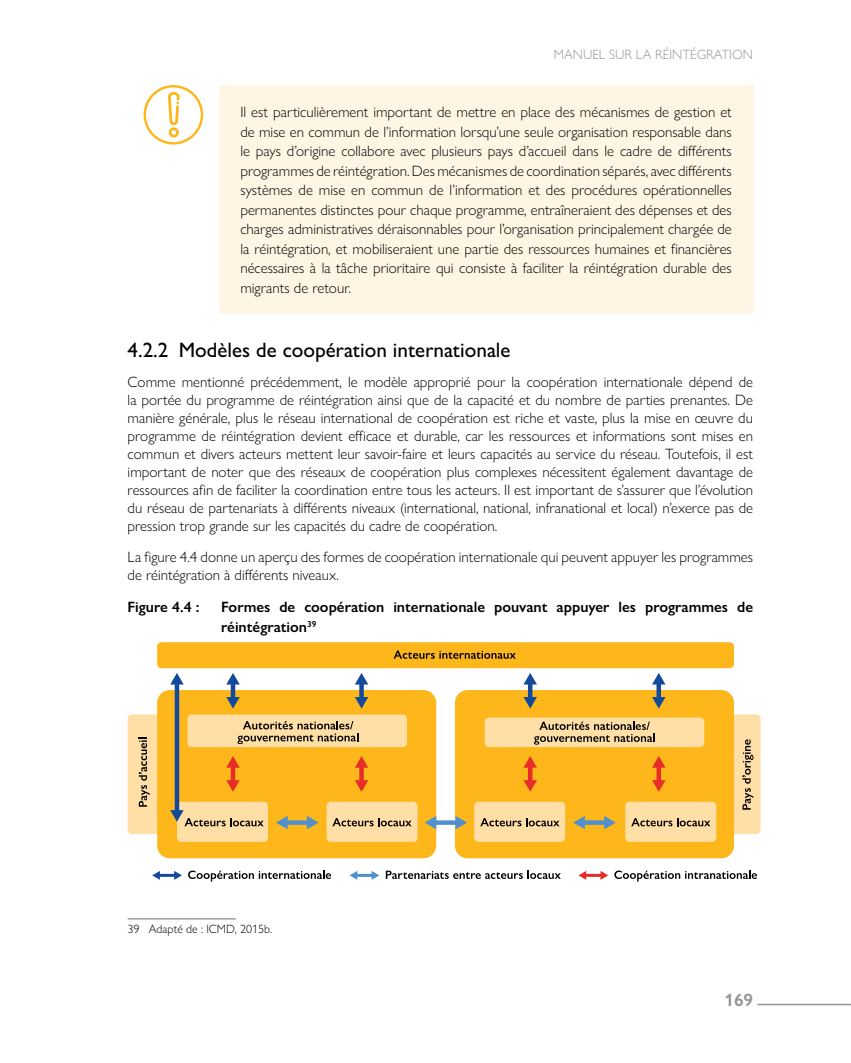
<style>
.page{position:relative;width:851px;height:1063px;background:#fff}
.page>*{position:absolute;margin:0;border:0;box-sizing:border-box;transform-origin:0 0}
.t1{font:500 21px "Gill Sans Nova";color:#000}
.t2{font:600 18px "Gill Sans Nova";color:#939598}
.t3{font:300 15px/19.5px "Gill Sans Nova";color:#000;text-align:justify}
.t4{font:600 15px/19.5px "Gill Sans Nova";color:#000}
.t5{font:300 13.5px "Gill Sans Nova";color:#939598}
.t6{font:300 12px "Gill Sans Nova";color:#000}
</style>
<div class="page">
<hr style="left:757px;top:1004px;width:93px;height:1px;background:#939598">
<div style="left:219px;top:85px;width:534px;height:229px;background:#fff5e4"></div>
<svg style="left:144px;top:85px;width:59px;height:60px"></svg>
<div style="left:128px;top:714px;width:39px;height:120px;background:#ffdfa6;border-radius:4px"></div>
<div style="left:157px;top:690px;width:279px;height:168px;background:#fdb71a;border-radius:13px"></div>
<div style="left:157px;top:642px;width:577px;height:26px;background:#fdb71a;border-radius:4px"></div>
<div style="left:727px;top:714px;width:33px;height:120px;background:#ffdfa6;border-radius:4px"></div>
<div style="left:455px;top:690px;width:279px;height:168px;background:#fdb71a;border-radius:13px"></div>
<div style="left:187px;top:715px;width:220px;height:32px;background:#ffdfa6;border-radius:4px"></div>
<div style="left:177px;top:802px;width:91px;height:40px;background:#ffdfa6;border-radius:4px"></div>
<div style="left:326px;top:802px;width:91px;height:40px;background:#ffdfa6;border-radius:4px"></div>
<hr style="left:231px;top:766px;width:4px;height:16px;background:#e82c2a">
<svg style="left:226px;top:756px;width:14px;height:12px"></svg>
<svg style="left:226px;top:780px;width:14px;height:12px"></svg>
<div style="left:359px;top:766px;width:5px;height:16px;background:#e82c2a"></div>
<svg style="left:355px;top:756px;width:13px;height:12px"></svg>
<svg style="left:355px;top:780px;width:13px;height:12px"></svg>
<hr style="left:231px;top:683px;width:4px;height:16px;background:#134a9c">
<svg style="left:226px;top:673px;width:14px;height:12px"></svg>
<svg style="left:226px;top:697px;width:14px;height:12px"></svg>
<hr style="left:175px;top:683px;width:4px;height:129px;background:#134a9c">
<svg style="left:170px;top:673px;width:14px;height:12px"></svg>
<div style="left:359px;top:683px;width:5px;height:16px;background:#134a9c"></div>
<svg style="left:355px;top:673px;width:13px;height:12px"></svg>
<svg style="left:355px;top:697px;width:13px;height:12px"></svg>
<div style="left:285px;top:820px;width:24px;height:5px;background:#5091cd"></div>
<svg style="left:307px;top:816px;width:11px;height:13px"></svg>
<svg style="left:276px;top:816px;width:11px;height:13px"></svg>
<hr style="left:159px;top:874px;width:16px;height:3px;background:#134a9c">
<svg style="left:174px;top:871px;width:8px;height:9px"></svg>
<svg style="left:152px;top:871px;width:8px;height:9px"></svg>
<hr style="left:356px;top:874px;width:17px;height:3px;background:#5091cd">
<svg style="left:371px;top:871px;width:8px;height:9px"></svg>
<svg style="left:349px;top:871px;width:8px;height:9px"></svg>
<hr style="left:585px;top:874px;width:16px;height:3px;background:#e82c2a">
<svg style="left:600px;top:871px;width:8px;height:9px"></svg>
<svg style="left:578px;top:871px;width:8px;height:9px"></svg>
<div style="left:484px;top:718px;width:220px;height:29px;background:#ffdfa6;border-radius:4px"></div>
<div style="left:474px;top:802px;width:91px;height:40px;background:#ffdfa6;border-radius:4px"></div>
<div style="left:625px;top:802px;width:91px;height:40px;background:#ffdfa6;border-radius:4px"></div>
<hr style="left:528px;top:766px;width:4px;height:16px;background:#e82c2a">
<svg style="left:523px;top:756px;width:14px;height:12px"></svg>
<svg style="left:523px;top:780px;width:14px;height:12px"></svg>
<div style="left:656px;top:766px;width:5px;height:16px;background:#e82c2a"></div>
<svg style="left:652px;top:756px;width:13px;height:12px"></svg>
<svg style="left:652px;top:780px;width:13px;height:12px"></svg>
<hr style="left:528px;top:683px;width:4px;height:16px;background:#134a9c">
<svg style="left:523px;top:673px;width:14px;height:12px"></svg>
<svg style="left:523px;top:697px;width:14px;height:12px"></svg>
<div style="left:656px;top:683px;width:5px;height:16px;background:#134a9c"></div>
<svg style="left:652px;top:673px;width:13px;height:12px"></svg>
<svg style="left:652px;top:697px;width:13px;height:12px"></svg>
<div style="left:582px;top:820px;width:24px;height:5px;background:#5091cd"></div>
<svg style="left:604px;top:816px;width:11px;height:13px"></svg>
<svg style="left:573px;top:816px;width:11px;height:13px"></svg>
<div style="left:434px;top:820px;width:23px;height:5px;background:#5091cd"></div>
<svg style="left:455px;top:816px;width:12px;height:13px"></svg>
<svg style="left:424px;top:816px;width:12px;height:13px"></svg>
<svg style="left:393px;top:650px;width:122px;height:9px"></svg>
<svg style="left:237px;top:721px;width:121px;height:23px"></svg>
<svg style="left:188px;top:871px;width:143px;height:11px"></svg>
<svg style="left:386px;top:871px;width:175px;height:8px"></svg>
<svg style="left:614px;top:871px;width:142px;height:11px"></svg>
<svg style="left:170px;top:810px;width:93px;height:16px"></svg>
<svg style="left:139px;top:738px;width:11px;height:69px"></svg>
<svg style="left:742px;top:739px;width:11px;height:71px"></svg>
<svg style="left:332px;top:818px;width:79px;height:8px"></svg>
<svg style="left:480px;top:818px;width:79px;height:8px"></svg>
<svg style="left:631px;top:818px;width:79px;height:8px"></svg>
<svg style="left:534px;top:722px;width:120px;height:23px"></svg>
<hr style="left:128px;top:919px;width:108px;height:1px;background:#6d6e71">
<p class="t5" style="left:553px;top:46px;width:201px">MANUEL SUR LA RÉINTÉGRATION</p>
<p class="t3" style="left:240px;top:102px;width:493px">Il est particulièrement important de mettre en place des mécanismes de gestion et de mise en commun de l’information lorsqu’une seule organisation responsable dans le pays d’origine collabore avec plusieurs pays d’accueil dans le cadre de différents programmes de réintégration. Des mécanismes de coordination séparés, avec différents systèmes de mise en commun de l’information et des procédures opérationnelles permanentes distinctes pour chaque programme, entraîneraient des dépenses et des charges administratives déraisonnables pour l’organisation principalement chargée de la réintégration, et mobiliseraient une partie des ressources humaines et financières nécessaires à la tâche prioritaire qui consiste à faciliter la réintégration durable des migrants de retour.</p>
<h1 class="t1" style="left:128px;top:337px;width:384px">4.2.2 Modèles de coopération internationale</h1>
<p class="t3" style="left:128px;top:373px;width:627px;line-height:18px">Comme mentionné précédemment, le modèle approprié pour la coopération internationale dépend de la portée du programme de réintégration ainsi que de la capacité et du nombre de parties prenantes. De manière générale, plus le réseau international de coopération est riche et vaste, plus la mise en œuvre du programme de réintégration devient efficace et durable, car les ressources et informations sont mises en commun et divers acteurs mettent leur savoir-faire et leurs capacités au service du réseau. Toutefois, il est important de noter que des réseaux de coopération plus complexes nécessitent également davantage de ressources afin de faciliter la coordination entre tous les acteurs. Il est important de s’assurer que l’évolution du réseau de partenariats à différents niveaux (international, national, infranational et local) n’exerce pas de pression trop grande sur les capacités du cadre de coopération.</p>
<p class="t3" style="left:128px;top:548px;width:627px;line-height:18px">La figure 4.4 donne un aperçu des formes de coopération internationale qui peuvent appuyer les programmes de réintégration à différents niveaux.</p>
<p class="t4" style="left:128px;top:597px;width:73px">Figure 4.4 :</p>
<p class="t4" style="left:221px;top:597px;width:533px">Formes de coopération internationale pouvant appuyer les programmes de réintégration<sup>39</sup></p>
<p class="t6" style="left:128px;top:922px;width:146px">39 Adapté de : ICMD, 2015b.</p>
<p class="t2" style="left:724px;top:989px;width:30px">169</p>
</div>
